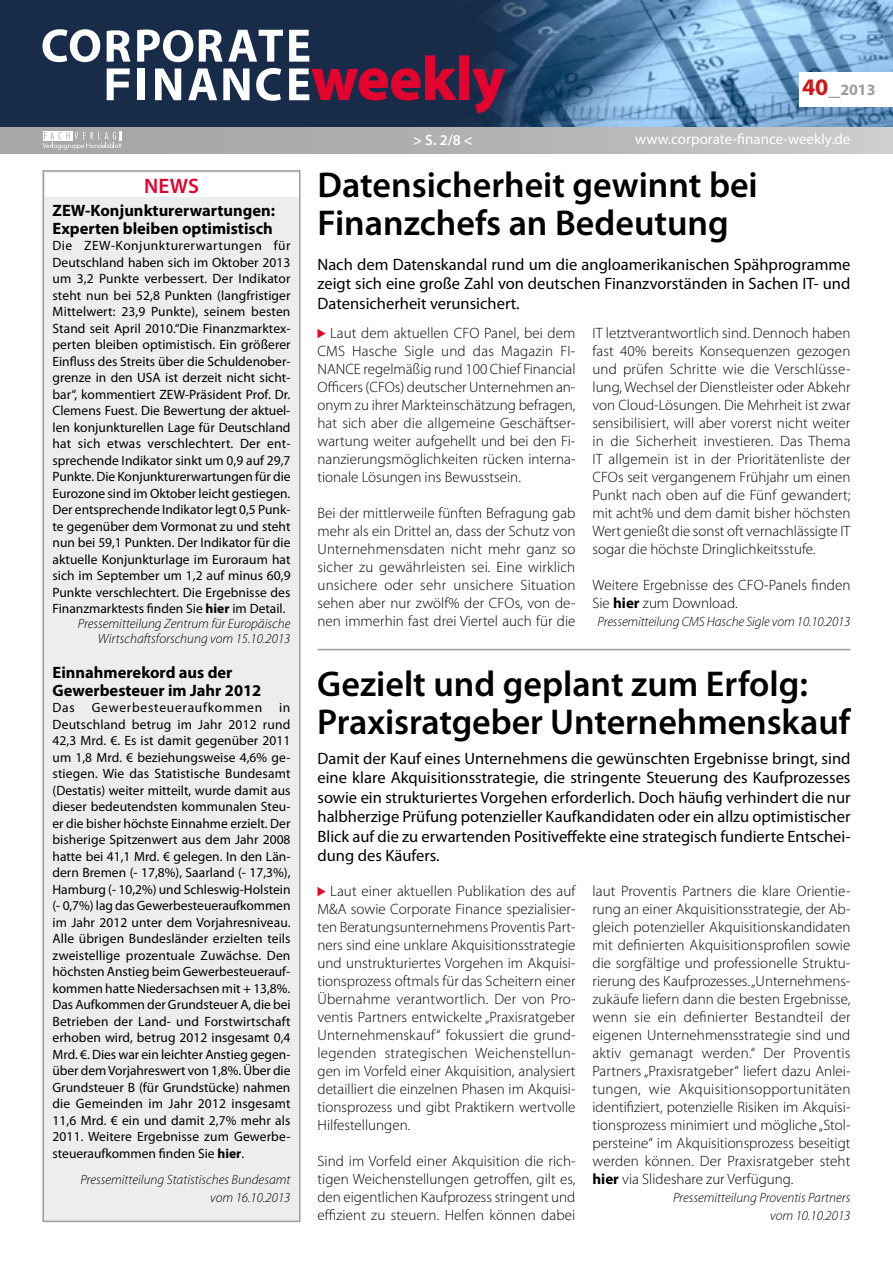
<style>
.page{position:relative;width:893px;height:1263px;background:#fff}
.page>*{position:absolute;margin:0;border:0;box-sizing:border-box;transform-origin:0 0}
.t1{font:600 36px/37.5px "Myriad Pro";color:#000}
.t2{font:600 21px "Myriad Pro";color:#e4032e}
.t3{font:16.5px/19.5px "Myriad Pro";color:#000;text-align:justify}
.t4{font:700 16.5px/18px "Myriad Pro";color:#000}
.t5{font:700 15.9px "Myriad Pro";color:#9d9d9c}
.t6{font:300 15px/18px "Myriad Pro";color:#000;text-align:justify}
.t7{font:15px "Myriad Pro";color:#fff}
.t8{font:600 15px "Myriad Pro";color:#fff}
.t9{font:13.5px/16.5px "Myriad Pro";color:#000;text-align:justify}
.t10{font:italic 300 13.5px/18px "Myriad Pro";color:#000;text-align:right}
.t11{font:13.5px "Myriad Pro";letter-spacing:.055em;color:#000}
.s1{font-weight:700}
.s2{font-size:23.7px;color:#cd171a}
.s3{font-size:23.7px}
</style>
<div class="page">
<img style="left:0;top:0;width:893px;height:128px">
<div style="left:800px;top:72px;width:93px;height:34px;background:#fff"></div>
<div style="left:0;top:128px;width:893px;height:25px;background:linear-gradient(to right,#a1a0a0,#c8c8c8)"></div>
<svg style="left:43px;top:131px;width:79px;height:19px"></svg>
<svg style="left:43px;top:29px;width:57px;height:33px"></svg>
<svg style="left:107px;top:30px;width:24px;height:32px"></svg>
<svg style="left:137px;top:30px;width:56px;height:32px"></svg>
<svg style="left:199px;top:30px;width:84px;height:32px"></svg>
<svg style="left:107px;top:68px;width:23px;height:32px"></svg>
<div style="left:137px;top:68px;width:7px;height:32px;background:#fff"></div>
<svg style="left:155px;top:68px;width:26px;height:32px"></svg>
<svg style="left:188px;top:68px;width:29px;height:32px"></svg>
<svg style="left:223px;top:68px;width:26px;height:32px"></svg>
<svg style="left:256px;top:68px;width:25px;height:33px"></svg>
<svg style="left:289px;top:30px;width:216px;height:84px;background:#532c4c"></svg>
<svg style="left:317px;top:329px;width:9px;height:9px"></svg>
<svg style="left:317px;top:887px;width:9px;height:9px"></svg>
<hr style="left:317px;top:649px;width:533px;height:1px;background:#9d9d9c">
<div style="left:43px;top:171px;width:257px;height:1050px;background:#ededed"></div>
<div style="left:43px;top:170px;width:257px;height:1052px;border:2px solid #9d9d9c"></div>
<div style="left:45px;top:173px;width:253px;height:24px;background:#fff"></div>
<h2 class="t2" style="left:144px;top:172px;width:56px">NEWS</h2>
<p class="t4" style="left:53px;top:201px;width:224px">ZEW-Konjunkturerwartungen:<br>Experten bleiben optimistisch</p>
<p class="t9" style="left:53px;top:237px;width:240px">Die ZEW-Konjunkturerwartungen für Deutschland haben sich im Oktober 2013 um 3,2 Punkte verbessert. Der Indikator steht nun bei 52,8 Punkten (langfristiger Mittelwert: 23,9 Punkte), seinem besten Stand seit April 2010.“Die Finanzmarktex&shy;perten bleiben optimistisch. Ein größerer Einfluss des Streits über die Schuldenober&shy;grenze in den USA ist derzeit nicht sicht&shy;bar“, kommentiert ZEW-Präsident Prof. Dr.<br>Clemens Fuest. Die Bewertung der aktuel&shy;len konjunkturellen Lage für Deutschland hat sich etwas verschlechtert. Der ent&shy;sprechende Indikator sinkt um 0,9 auf 29,7<br>Punkte. Die Konjunkturerwartungen für die Eurozone sind im Oktober leicht gestiegen.<br>Der entsprechende Indikator legt 0,5 Punk&shy;te gegenüber dem Vormonat zu und steht nun bei 59,1 Punkten. Der Indikator für die aktuelle Konjunkturlage im Euroraum hat sich im September um 1,2 auf minus 60,9<br>Punkte verschlechtert. Die Ergebnisse des Finanzmarktests finden Sie <span class="s1">hier</span> im Detail.</p>
<p class="t10" style="left:78px;top:616px;width:214px;line-height:15px">Pressemitteilung Zentrum für Europäische<br>Wirtschaftsforschung vom 15.10.2013</p>
<p class="t4" style="left:53px;top:663px;width:210px">Einnahmerekord aus der<br>Gewerbesteuer im Jahr 2012</p>
<p class="t9" style="left:53px;top:699px;width:24px">Das</p>
<p class="t11" style="left:92px;top:699px;width:172px">Gewerbesteueraufkommen</p>
<p class="t9" style="left:53px;top:699px;width:240px;text-indent:227px">in Deutschland betrug im Jahr 2012 rund 42,3 Mrd. €. Es ist damit gegenüber 2011 um 1,8 Mrd. € beziehungsweise 4,6% ge&shy;stiegen. Wie das Statistische Bundesamt (Destatis) weiter mitteilt, wurde damit aus dieser bedeutendsten kommunalen Steu&shy;er die bisher höchste Einnahme erzielt. Der bisherige Spitzenwert aus dem Jahr 2008 hatte bei 41,1 Mrd. € gelegen. In den Län&shy;dern Bremen (- 17,8%), Saarland (- 17,3%), Hamburg (- 10,2%) und Schleswig-Holstein (- 0,7%) lag das Gewerbesteueraufkommen im Jahr 2012 unter dem Vorjahresniveau.<br>Alle übrigen Bundesländer erzielten teils zweistellige prozentuale Zuwächse. Den höchsten Anstieg beim Gewerbesteuerauf&shy;kommen hatte Niedersachsen mit + 13,8%.<br>Das Aufkommen der Grundsteuer A, die bei Betrieben der Land- und Forstwirtschaft erhoben wird, betrug 2012 insgesamt 0,4<br>Mrd. €. Dies war ein leichter Anstieg gegen&shy;über dem Vorjahreswert von 1,8%. Über die Grundsteuer B (für Grundstücke) nahmen die Gemeinden im Jahr 2012 insgesamt 11,6 Mrd. € ein und damit 2,7% mehr als 2011. Weitere Ergebnisse zum Gewerbe&shy;steueraufkommen finden Sie <span class="s1">hier</span>.</p>
<p class="t10" style="left:80px;top:1170px;width:212px">Pressemitteilung Statistisches Bundesamt vom 16.10.2013</p>
<p class="t5" style="left:802px;top:79px;width:75px"><span class="s2">40</span><span class="s3">_</span>2013</p>
<p class="t8" style="left:413px;top:130px;width:61px">&gt; S. 2/8 &lt;</p>
<p class="t7" style="left:635px;top:130px;width:217px">www.corporate-finance-weekly.de</p>
<h1 class="t1" style="left:317px;top:165px;width:442px">Datensicherheit gewinnt bei<br>Finanzchefs an Bedeutung</h1>
<p class="t3" style="left:317px;top:254px;width:534px">Nach dem Datenskandal rund um die angloamerikanischen Spähprogramme zeigt sich eine große Zahl von deutschen Finanzvorständen in Sachen IT- und Datensicherheit verunsichert.</p>
<p class="t6" style="left:317px;top:324px;width:260px;text-indent:13px">Laut dem aktuellen CFO Panel, bei dem CMS Hasche Sigle und das Magazin FI-NANCE regelmäßig rund 100 Chief Financial Officers (CFOs) deutscher Unternehmen an&shy;onym zu ihrer Markteinschätzung befragen, hat sich aber die allgemeine Geschäftser&shy;wartung weiter aufgehellt und bei den Fi&shy;nanzierungsmöglichkeiten rücken interna&shy;tionale Lösungen ins Bewusstsein.</p>
<p class="t6" style="left:317px;top:504px;width:260px">Bei der mittlerweile fünften Befragung gab mehr als ein Drittel an, dass der Schutz von Unternehmensdaten nicht mehr ganz so sicher zu gewährleisten sei. Eine wirklich unsichere oder sehr unsichere Situation sehen aber nur zwölf% der CFOs, von de&shy;nen immerhin fast drei Viertel auch für die</p>
<p class="t6" style="left:592px;top:324px;width:260px">IT letztverantwortlich sind. Dennoch haben fast 40% bereits Konsequenzen gezogen und prüfen Schritte wie die Verschlüsse&shy;lung, Wechsel der Dienstleister oder Abkehr von Cloud-Lösungen. Die Mehrheit ist zwar sensibilisiert, will aber vorerst nicht weiter in die Sicherheit investieren. Das Thema IT allgemein ist in der Prioritätenliste der CFOs seit vergangenem Frühjahr um einen Punkt nach oben auf die Fünf gewandert; mit acht% und dem damit bisher höchsten Wert genießt die sonst oft vernachlässigte IT sogar die höchste Dringlichkeitsstufe.</p>
<p class="t6" style="left:592px;top:576px;width:260px">Weitere Ergebnisse des CFO-Panels finden<br>Sie <span class="s1">hier</span> zum Download.</p>
<p class="t10" style="left:598px;top:613px;width:254px">Pressemitteilung CMS Hasche Sigle vom 10.10.2013</p>
<h1 class="t1" style="left:317px;top:664px;width:534px">Gezielt und geplant zum Erfolg:<br>Praxisratgeber Unternehmenskauf</h1>
<p class="t3" style="left:317px;top:748px;width:534px">Damit der Kauf eines Unternehmens die gewünschten Ergebnisse bringt, sind eine klare Akquisitionsstrategie, die stringente Steuerung des Kaufprozesses sowie ein strukturiertes Vorgehen erforderlich. Doch häufig verhindert die nur halbherzige Prüfung potenzieller Kaufkandidaten oder ein allzu optimistischer Blick auf die zu erwartenden Positiveffekte eine strategisch fundierte Entschei&shy;dung des Käufers.</p>
<p class="t6" style="left:317px;top:882px;width:260px;text-indent:13px">Laut einer aktuellen Publikation des auf M&amp;A sowie Corporate Finance spezialisier&shy;ten Beratungsunternehmens Proventis Part&shy;ners sind eine unklare Akquisitionsstrategie und unstrukturiertes Vorgehen im Akquisi&shy;tionsprozess oftmals für das Scheitern einer Übernahme verantwortlich. Der von Pro&shy;ventis Partners entwickelte „Praxisratgeber Unternehmenskauf“ fokussiert die grund&shy;legenden strategischen Weichenstellun&shy;gen im Vorfeld einer Akquisition, analysiert detailliert die einzelnen Phasen im Akquisi&shy;tionsprozess und gibt Praktikern wertvolle Hilfestellungen.</p>
<p class="t6" style="left:317px;top:1152px;width:260px">Sind im Vorfeld einer Akquisition die rich&shy;tigen Weichenstellungen getroffen, gilt es, den eigentlichen Kaufprozess stringent und effizient zu steuern. Helfen können dabei</p>
<p class="t6" style="left:592px;top:882px;width:260px">laut Proventis Partners die klare Orientie&shy;rung an einer Akquisitionsstrategie, der Ab&shy;gleich potenzieller Akquisitionskandidaten mit definierten Akquisitionsprofilen sowie die sorgfältige und professionelle Struktu&shy;rierung des Kaufprozesses. „Unternehmens&shy;zukäufe liefern dann die besten Ergebnisse, wenn sie ein definierter Bestandteil der eigenen Unternehmensstrategie sind und aktiv gemanagt werden.“ Der Proventis Partners „Praxisratgeber“ liefert dazu Anlei&shy;tungen, wie Akquisitionsopportunitäten identifiziert, potenzielle Risiken im Akquisi&shy;tionsprozess minimiert und mögliche „Stol&shy;persteine“ im Akquisitionsprozess beseitigt werden können. Der Praxisratgeber steht <span class="s1">hier</span> via Slideshare zur Verfügung.</p>
<p class="t10" style="left:673px;top:1189px;width:179px">Pressemitteilung Proventis Partners vom 10.10.2013</p>
</div>
